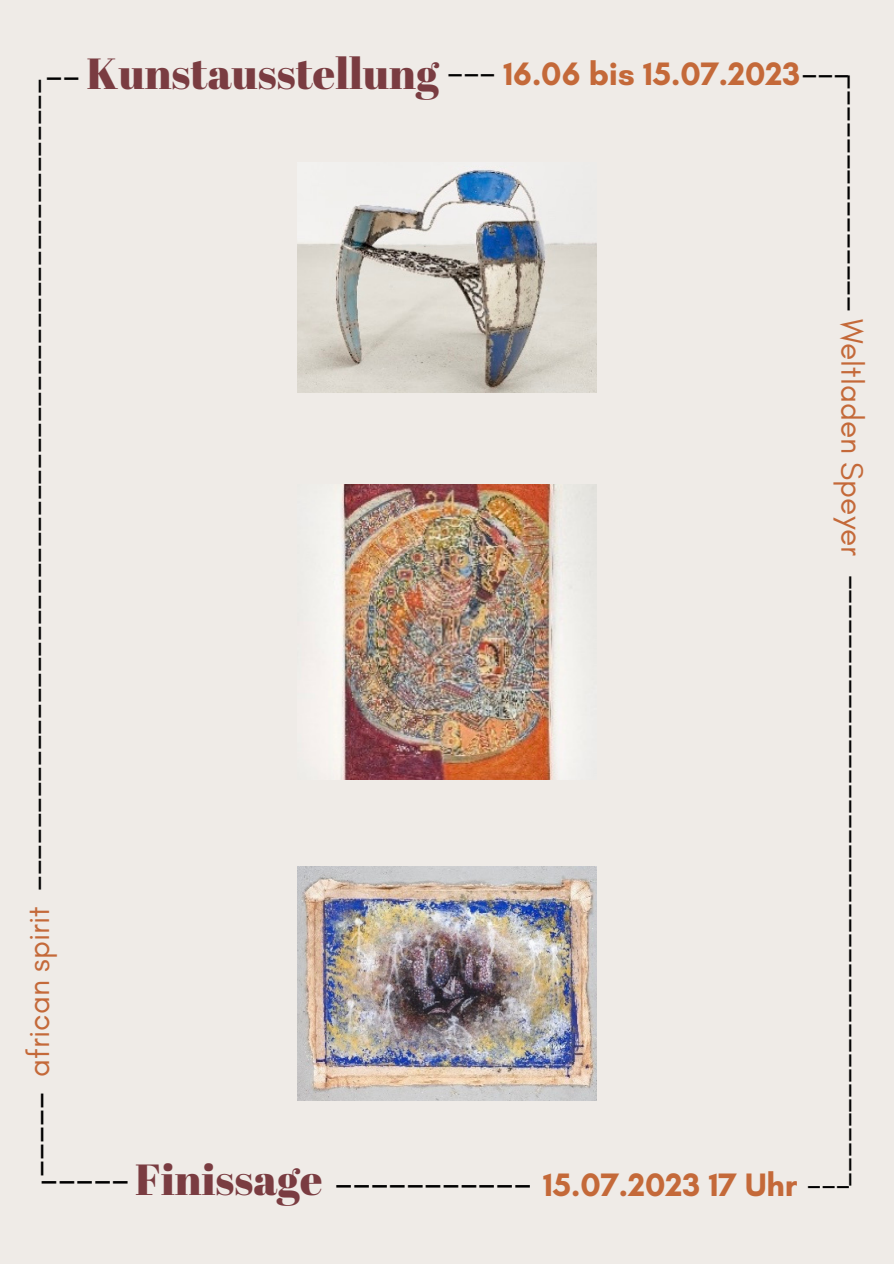
<style>
.page{position:relative;width:894px;height:1264px;background:#fff}
.page>*{position:absolute;margin:0;border:0;box-sizing:border-box;transform-origin:0 0}
.t1{font:43.5px "Glacial Indifference";color:#000}
.t2{font:43.5px "Abril Fatface";color:#7a3c41}
.t3{font:43.35px "Glacial Indifference";color:#000}
.t4{font:41.4px "Glacial Indifference";color:#000}
.t5{font:39.3px "Glacial Indifference";color:#000}
.t6{font:38.55px "Glacial Indifference";color:#000}
.t7{font:38.1px "Glacial Indifference";color:#000}
.t8{font:36.45px "Glacial Indifference";color:#000}
.t9{font:700 33px "Glacial Indifference";color:#c46939}
.t10{font:31.5px "Glacial Indifference";color:#c46939}
.s1{font-family:"Glacial Indifference";font-size:42px;color:#000}
.s2{font-family:"Abril Fatface";color:#7a3c41}
.s3{font-weight:400;font-size:35.55px;color:#000}
</style>
<div class="page">
<div style="left:0;top:0;width:893px;height:1263px;background:#efebe7"></div>
<img style="left:326px;top:484px;width:270px;height:295px">
<img style="left:298px;top:163px;width:298px;height:229px">
<img style="left:298px;top:866px;width:298px;height:234px">
<p class="t2" style="left:45px;top:43px;width:395px"><span class="s1">--</span> Kunstausstellung</p>
<p class="t9" style="left:503px;top:54px;width:298px">16.06 bis 15.07.2023</p>
<p class="t5" style="left:447px;top:46px;width:50px">---</p>
<p class="t5" style="left:801px;top:48px;width:50px">---</p>
<p class="t6" style="left:876px;top:74px;width:239px;rotate:90deg">---------------</p>
<p class="t7" style="left:12px;top:890px;width:814px;rotate:-90deg">----------------------------------------------------</p>
<p class="t10" style="left:871px;top:318px;width:239px;rotate:90deg">Weltladen Speyer</p>
<p class="t8" style="left:823px;top:1187px;width:614px;rotate:-90deg">-----------------------------------------</p>
<p class="t10" style="left:19px;top:1076px;width:171px;rotate:-90deg">african spirit</p>
<p class="t4" style="left:12px;top:1176px;width:86px;rotate:-90deg">-----</p>
<p class="t1" style="left:135px;top:1154px;width:397px"><span class="s2">Finissage</span> -----------</p>
<p class="t9" style="left:543px;top:1164px;width:309px">15.07.2023 17 Uhr <span class="s3">---</span></p>
<p class="t3" style="left:40px;top:1150px;width:91px">-----</p>
</div>
